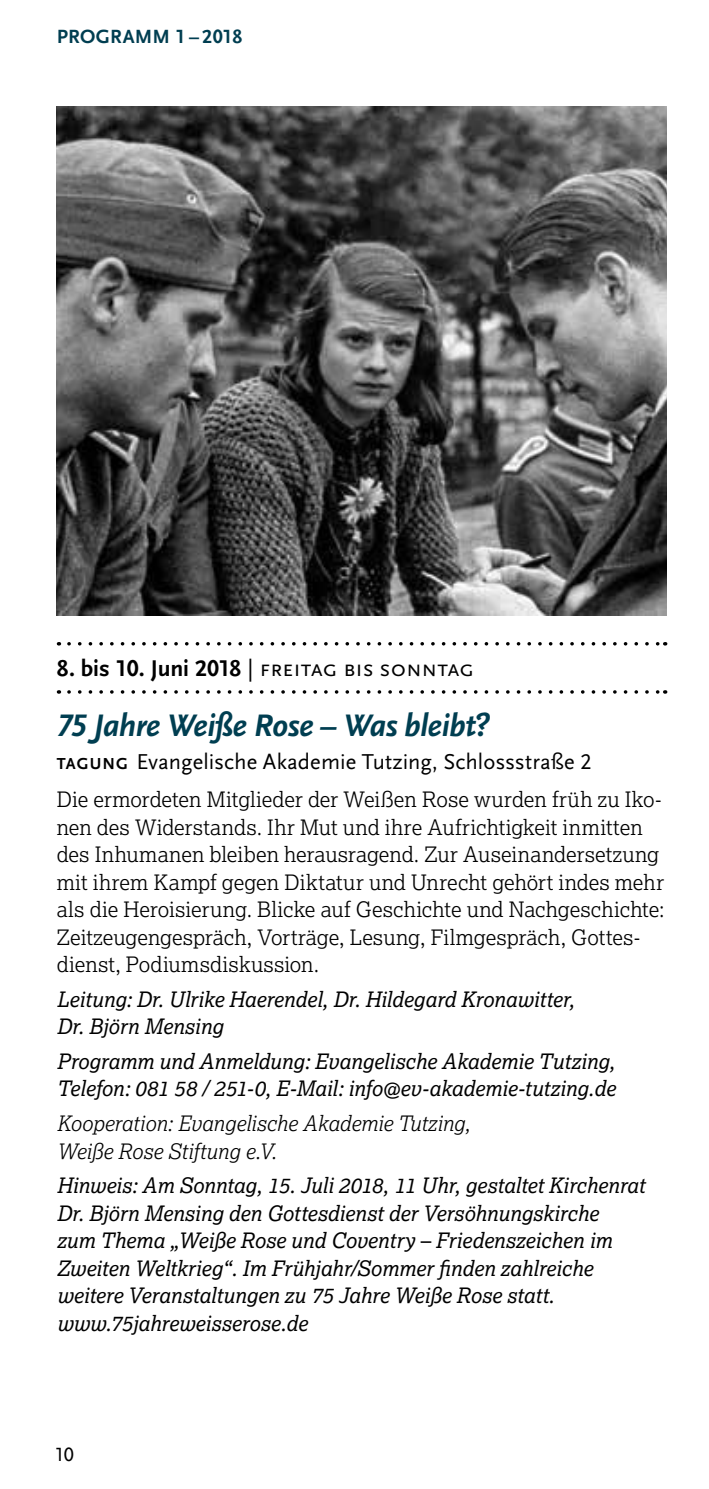
<style>
.page{position:relative;width:709px;height:1489px;background:#fff}
.page>*{position:absolute;margin:0;border:0;box-sizing:border-box;transform-origin:0 0}
.t1{font:32.5px "Scala Sans Bold LF Italic";letter-spacing:-.02em;color:#003e51}
.t2{font:23.75px "Scala Sans Regular LFSC";letter-spacing:-.005em;color:#000}
.t3{font:22.5px "Scala Sans Regular LF";letter-spacing:.005em;color:#000}
.t4{font:italic 21.25px/27.5px "Lexia";letter-spacing:-.005em;color:#000}
.t5{font:300 21.25px/27.5px "Lexia";letter-spacing:.005em;color:#000}
.t6{font:italic 300 21.25px/27.5px "Lexia";letter-spacing:-.005em;color:#000}
.t7{font:20px "Scala Sans Bold LF";letter-spacing:.01em;color:#003e51}
.t8{font:20px "Scala Sans Regular LF";color:#000}
.s1{font-family:"Scala Sans Bold LF"}
.s2{font-family:"Scala Sans Regular LF"}
.s3{font-family:"Scala Sans Bold LF";font-size:16.75px}
</style>
<div class="page">
<svg style="left:69px;top:642px;width:596px;height:3px"></svg>
<svg style="left:69px;top:690px;width:596px;height:3px"></svg>
<img style="left:57px;top:106px;width:609px;height:509px">
<p class="t7" style="left:57px;top:26px;width:187px">PROGRAMM 1 – 2018</p>
<p class="t2" style="left:57px;top:655px;width:419px"><span class="s1">8. bis 10. Juni 2018</span> <span class="s2">|</span> freitag bis sonntag</p>
<h1 class="t1" style="left:57px;top:707px;width:435px">75 Jahre Weiße Rose – Was bleibt?</h1>
<p class="t3" style="left:57px;top:749px;width:536px"><span class="s3">TAGUNG</span> Evangelische Akademie Tutzing, Schlossstraße 2</p>
<p class="t5" style="left:57px;top:785px;width:609px">Die ermordeten Mitglieder der Weißen Rose wurden früh zu Iko&shy;nen des Widerstands. Ihr Mut und ihre Aufrichtigkeit inmitten des Inhumanen bleiben herausragend. Zur Auseinandersetzung mit ihrem Kampf gegen Diktatur und Unrecht gehört indes mehr als die Heroisierung. Blicke auf Geschichte und Nachgeschichte:<br>Zeitzeugengespräch, Vorträge, Lesung, Filmgespräch, Gottes&shy;dienst, Podiumsdiskussion.</p>
<p class="t4" style="left:57px;top:984px;width:519px">Leitung: Dr. Ulrike Haerendel, Dr. Hildegard Kronawitter,<br>Dr. Björn Mensing</p>
<p class="t4" style="left:57px;top:1046px;width:560px">Programm und Anmeldung: Evangelische Akademie Tutzing,<br>Telefon: 081 58 / 251-0, E-Mail: info@ev-akademie-tutzing.de</p>
<p class="t6" style="left:57px;top:1108px;width:415px">Kooperation: Evangelische Akademie Tutzing,<br>Weiße Rose Stiftung e.V.</p>
<p class="t4" style="left:57px;top:1171px;width:589px">Hinweis: Am Sonntag, 15. Juli 2018, 11 Uhr, gestaltet Kirchenrat Dr. Björn Mensing den Gottesdienst der Versöhnungskirche<br>zum Thema „Weiße Rose und Coventry – Friedenszeichen im Zweiten Weltkrieg“. Im Frühjahr/Sommer finden zahlreiche weitere Veranstaltungen zu 75 Jahre Weiße Rose statt. www.75jahreweisserose.de</p>
<p class="t8" style="left:55px;top:1442px;width:20px">10</p>
</div>
